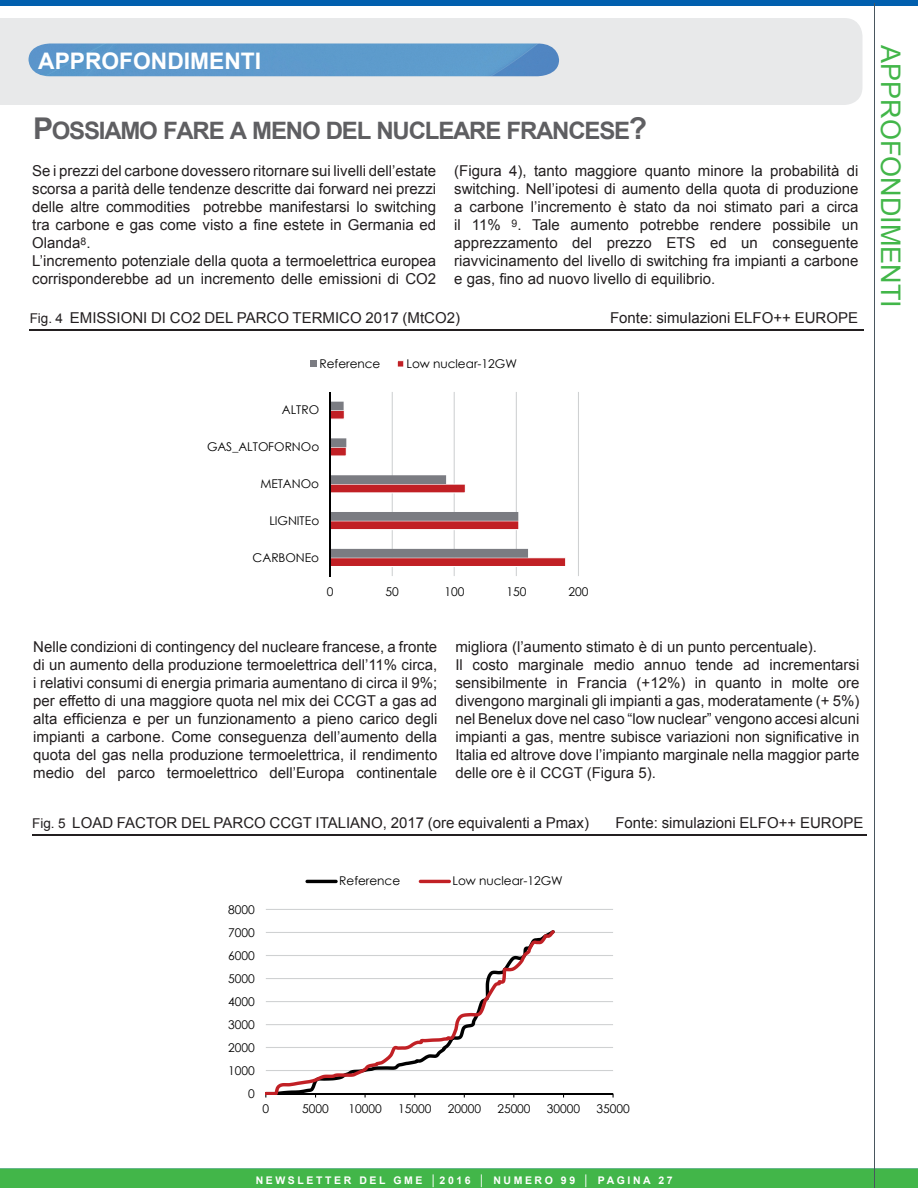
<style>
.page{position:relative;width:918px;height:1188px;background:#fff}
.page>*{position:absolute;margin:0;border:0;box-sizing:border-box;transform-origin:0 0}
.t1{font:27px "Arial";color:#42b649}
.t2{font:24px "Arial Bold MT SC800";letter-spacing:-.05em;color:#5f5f62}
.t3{font:22.8px "Arial Bold MT SC800";color:#fff}
.t4{font:15px/18px "Arial";color:#231f20}
.t5{font:12px "Century Gothic";color:#000}
.t6{font:10.5px "Arial Bold MT SC800";letter-spacing:.245em;color:#fff}
.s1{font-size:30px}
.s2{font-size:13.5px}
</style>
<div class="page">
<div style="left:0;top:1168px;width:918px;height:20px;background:#42b649"></div>
<div style="left:0;top:18px;width:863px;height:87px;background:#e8e9ea"></div>
<img style="left:28px;top:43px;width:531px;height:33px">
<div style="left:0;top:0;width:918px;height:6px;background:#015fae"></div>
<hr style="left:874px;top:3px;width:1px;height:1185px;background:#49565e">
<hr style="left:392px;top:392px;width:1px;height:184px;background:#cfd1d2">
<hr style="left:454px;top:392px;width:1px;height:184px;background:#cfd1d2">
<hr style="left:516px;top:392px;width:1px;height:184px;background:#cfd1d2">
<hr style="left:578px;top:392px;width:1px;height:184px;background:#cfd1d2">
<svg style="left:331px;top:402px;width:235px;height:165px"></svg>
<hr style="left:330px;top:392px;width:1px;height:184px;background:#000">
<div style="left:310px;top:361px;width:7px;height:6px;background:#7b7c82"></div>
<svg style="left:397px;top:360px;width:7px;height:7px"></svg>
<hr style="left:30px;top:329px;width:834px;height:2px;background:#231f20">
<hr style="left:32px;top:834px;width:834px;height:2px;background:#231f20">
<hr style="left:266px;top:1070px;width:347px;height:1px;background:#cfd1d2">
<hr style="left:266px;top:1047px;width:347px;height:1px;background:#cfd1d2">
<hr style="left:266px;top:1024px;width:347px;height:1px;background:#cfd1d2">
<hr style="left:266px;top:1001px;width:347px;height:1px;background:#cfd1d2">
<hr style="left:266px;top:978px;width:347px;height:1px;background:#cfd1d2">
<hr style="left:266px;top:955px;width:347px;height:1px;background:#cfd1d2">
<hr style="left:266px;top:932px;width:347px;height:1px;background:#cfd1d2">
<hr style="left:266px;top:909px;width:347px;height:1px;background:#cfd1d2">
<hr style="left:266px;top:1093px;width:347px;height:1px;background:#000">
<svg style="left:266px;top:930px;width:289px;height:165px"></svg>
<hr style="left:305px;top:880px;width:33px;height:3px;background:#000;border-radius:2px">
<hr style="left:419px;top:880px;width:32px;height:3px;background:#c12025;border-radius:2px">
<h3 class="t3" style="left:38px;top:45px;width:224px">APPROFONDIMENTI</h3>
<h1 class="t1" style="left:908px;top:45px;width:264px;rotate:90deg">APPROFONDIMENTI</h1>
<h2 class="t2" style="left:33px;top:114px;width:616px"><span class="s1">P</span>OSSIAMO FARE A MENO DEL NUCLEARE FRANCESE<span class="s1">?</span></h2>
<p class="t4" style="left:32px;top:162px;width:406px">Se i prezzi del carbone dovessero ritornare sui livelli dell’estate scorsa a parità delle tendenze descritte dai forward nei prezzi delle altre commodities potrebbe manifestarsi lo switching tra carbone e gas come visto a fine estete in Germania ed Olanda<sup>8</sup>.<br>L’incremento potenziale della quota a termoelettrica europea corrisponderebbe ad un incremento delle emissioni di CO2</p>
<p class="t4" style="left:454px;top:162px;width:406px;text-align:justify">(Figura 4), tanto maggiore quanto minore la probabilità di switching. Nell’ipotesi di aumento della quota di produzione a carbone l’incremento è stato da noi stimato pari a circa il 11% <sup>9</sup>. Tale aumento potrebbe rendere possibile un apprezzamento del prezzo ETS ed un conseguente riavvicinamento del livello di switching fra impianti a carbone e gas, fino ad nuovo livello di equilibrio.</p>
<p class="t4" style="left:30px;top:309px;width:432px"><span class="s2">Fig. 4</span> EMISSIONI DI CO2 DEL PARCO TERMICO 2017 (MtCO2)</p>
<p class="t4" style="left:610px;top:309px;width:250px">Fonte: simulazioni ELFO++ EUROPE</p>
<p class="t5" style="left:319px;top:355px;width:62px">Reference</p>
<p class="t5" style="left:406px;top:355px;width:112px">Low nuclear-12GW</p>
<p class="t5" style="left:282px;top:402px;width:39px">ALTRO</p>
<p class="t5" style="left:207px;top:439px;width:114px">GAS_ALTOFORNOo</p>
<p class="t5" style="left:260px;top:475px;width:60px">METANOo</p>
<p class="t5" style="left:269px;top:512px;width:51px">LIGNITEo</p>
<p class="t5" style="left:253px;top:549px;width:68px">CARBONEo</p>
<p class="t5" style="left:327px;top:583px;width:8px">0</p>
<p class="t5" style="left:386px;top:583px;width:15px">50</p>
<p class="t5" style="left:444px;top:583px;width:22px">100</p>
<p class="t5" style="left:507px;top:583px;width:22px">150</p>
<p class="t5" style="left:569px;top:583px;width:22px">200</p>
<p class="t4" style="left:33px;top:638px;width:406px;text-align:justify">Nelle condizioni di contingency del nucleare francese, a fronte di un aumento della produzione termoelettrica dell’11% circa, i relativi consumi di energia primaria aumentano di circa il 9%; per effetto di una maggiore quota nel mix dei CCGT a gas ad alta efficienza e per un funzionamento a pieno carico degli impianti a carbone. Come conseguenza dell’aumento della quota del gas nella produzione termoelettrica, il rendimento medio del parco termoelettrico dell’Europa continentale</p>
<p class="t4" style="left:455px;top:638px;width:406px">migliora (l’aumento stimato è di un punto percentuale).<br>Il costo marginale medio annuo tende ad incrementarsi sensibilmente in Francia (+12%) in quanto in molte ore divengono marginali gli impianti a gas, moderatamente (+ 5%) nel Benelux dove nel caso “low nuclear” vengono accesi alcuni impianti a gas, mentre subisce variazioni non significative in Italia ed altrove dove l’impianto marginale nella maggior parte delle ore è il CCGT (Figura 5).</p>
<p class="t4" style="left:32px;top:814px;width:558px"><span class="s2">Fig. 5</span> LOAD FACTOR DEL PARCO CCGT ITALIANO, 2017 (ore equivalenti a Pmax)</p>
<p class="t4" style="left:615px;top:814px;width:250px">Fonte: simulazioni ELFO++ EUROPE</p>
<p class="t5" style="left:228px;top:901px;width:28px">8000</p>
<p class="t5" style="left:228px;top:924px;width:28px">7000</p>
<p class="t5" style="left:228px;top:947px;width:28px">6000</p>
<p class="t5" style="left:228px;top:970px;width:28px">5000</p>
<p class="t5" style="left:228px;top:993px;width:28px">4000</p>
<p class="t5" style="left:228px;top:1016px;width:28px">3000</p>
<p class="t5" style="left:228px;top:1039px;width:28px">2000</p>
<p class="t5" style="left:228px;top:1062px;width:28px">1000</p>
<p class="t5" style="left:248px;top:1085px;width:8px">0</p>
<p class="t5" style="left:339px;top:873px;width:62px">Reference</p>
<p class="t5" style="left:452px;top:873px;width:112px">Low nuclear-12GW</p>
<p class="t5" style="left:263px;top:1100px;width:8px">0</p>
<p class="t5" style="left:302px;top:1100px;width:28px">5000</p>
<p class="t5" style="left:349px;top:1100px;width:35px">10000</p>
<p class="t5" style="left:398px;top:1100px;width:35px">15000</p>
<p class="t5" style="left:448px;top:1100px;width:35px">20000</p>
<p class="t5" style="left:497px;top:1100px;width:35px">25000</p>
<p class="t5" style="left:547px;top:1100px;width:35px">30000</p>
<p class="t5" style="left:597px;top:1100px;width:35px">35000</p>
<p class="t6" style="left:213px;top:1173px;width:505px">NEWSLETTER DEL GME │ FEBBRAIO 2010 │ NUMERO 25 │ PAGINA 27</p>
<p class="t6" style="left:256px;top:1173px;width:418px">NEWSLETTER DEL GME │2016 │ NUMERO 99 │ PAGINA 27</p>
</div>
